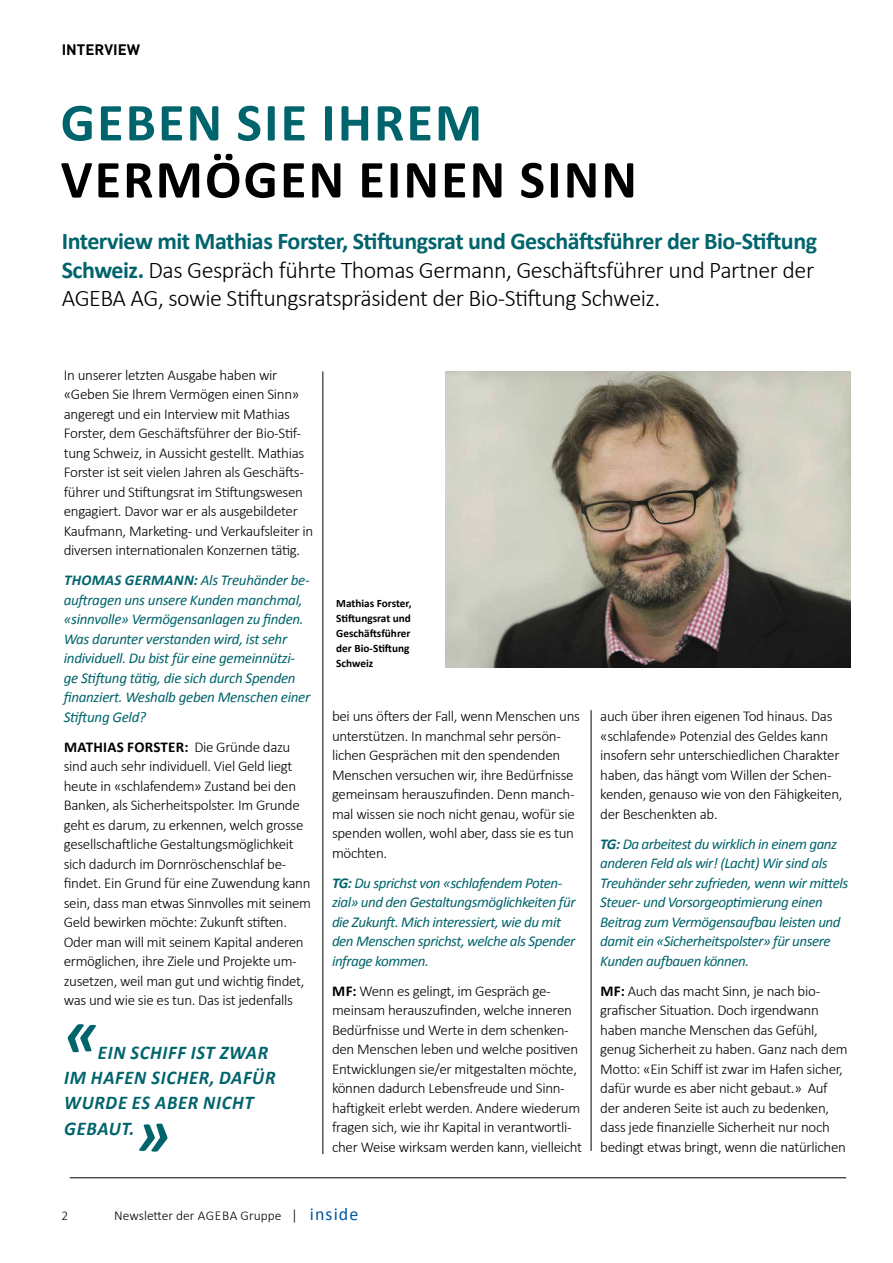
<style>
.page{position:relative;width:893px;height:1263px;background:#fff}
.page>*{position:absolute;margin:0;border:0;box-sizing:border-box;transform-origin:0 0}
.t1{font:italic 700 66px "Calibri";color:#00646c;scale:.95 1}
.t2{font:700 54px "Calibri";letter-spacing:.04em;color:#000}
.t3{font:700 54px "Calibri";letter-spacing:.04em;color:#00646c}
.t4{font:300 24px/28.5px "Calibri";letter-spacing:-.02em;color:#000;text-align:justify}
.t5{font:italic 700 19.5px/25.2px "Calibri";letter-spacing:.04em;color:#00646c;scale:.95 1}
.t6{font:300 15px/19.5px "Calibri";letter-spacing:-.02em;color:#000}
.t7{font:italic 15px/19.5px "Calibri";letter-spacing:-.03em;color:#00646c}
.t8{font:700 15px "DIN";color:#000}
.t9{font:300 13.5px "Calibri";color:#000}
.t10{font:700 11.25px/15px "Calibri";color:#000}
.s1{font-weight:700;color:#00646c}
.s2{font-weight:700}
.s3{font-size:15px}
.s4{font-weight:400;font-size:18px;color:#00559f}
</style>
<div class="page">
<hr style="left:323px;top:371px;width:1px;height:783px;background:#000">
<hr style="left:591px;top:710px;width:1px;height:441px;background:#000">
<hr style="left:70px;top:1177px;width:776px;height:1px;background:#000">
<img style="left:445px;top:371px;width:405px;height:296px">
<p class="t8" style="left:62px;top:40px;width:80px">INTERVIEW</p>
<h2 class="t3" style="left:61px;top:88px;width:423px">GEBEN SIE IHREM</h2>
<h2 class="t2" style="left:61px;top:145px;width:578px">VERMÖGEN EINEN SINN</h2>
<h3 class="t4" style="left:62px;top:226px;width:757px"><span class="s1">Interview mit Mathias Forster, Stiftungsrat und Geschäftsführer der Bio-Stiftung Schweiz.</span> Das Gespräch führte Thomas Germann, Geschäftsführer und Partner der AGEBA AG, sowie Stiftungsratspräsident der Bio-Stiftung Schweiz.</h3>
<p class="t6" style="left:64px;top:364px;width:251px">In unserer letzten Ausgabe haben wir «Geben Sie Ihrem Vermögen einen Sinn» angeregt und ein Interview mit Mathias Forster, dem Geschäftsführer der Bio-Stif&shy;tung Schweiz, in Aussicht gestellt. Mathias Forster ist seit vielen Jahren als Geschäfts&shy;führer und Stiftungsrat im Stiftungswesen engagiert. Davor war er als ausgebildeter Kaufmann, Marketing- und Verkaufsleiter in diversen internationalen Konzernen tätig.</p>
<p class="t7" style="left:64px;top:570px;width:248px"><span class="s2">THOMAS GERMANN:</span> Als Treuhänder be&shy;auftragen uns unsere Kunden manchmal, «sinnvolle» Vermögensanlagen zu finden.<br>Was darunter verstanden wird, ist sehr individuell. Du bist für eine gemeinnützi&shy;ge Stiftung tätig, die sich durch Spenden finanziert. Weshalb geben Menschen einer Stiftung Geld?</p>
<p class="t6" style="left:64px;top:736px;width:249px"><span class="s2">MATHIAS FORSTER:</span> Die Gründe dazu sind auch sehr individuell. Viel Geld liegt heute in «schlafendem» Zustand bei den Banken, als Sicherheitspolster. Im Grunde geht es darum, zu erkennen, welch grosse gesellschaftliche Gestaltungsmöglichkeit sich dadurch im Dornröschenschlaf be&shy;findet. Ein Grund für eine Zuwendung kann sein, dass man etwas Sinnvolles mit seinem Geld bewirken möchte: Zukunft stiften.<br>Oder man will mit seinem Kapital anderen ermöglichen, ihre Ziele und Projekte um&shy;zusetzen, weil man gut und wichtig findet, was und wie sie es tun. Das ist jedenfalls</p>
<h1 class="t1" style="left:64px;top:995px;width:37px">«</h1>
<h3 class="t5" style="left:64px;top:1040px;width:224px;text-indent:34px">EIN SCHIFF IST ZWAR<br>IM HAFEN SICHER, DAFÜR<br>WURDE ES ABER NICHT<br>GEBAUT.</h3>
<h1 class="t1" style="left:135px;top:1095px;width:37px">»</h1>
<p class="t10" style="left:336px;top:596px;width:77px">Mathias Forster,<br>Stiftungsrat und<br>Geschäftsführer der Bio-Stiftung<br>Schweiz</p>
<p class="t6" style="left:332px;top:706px;width:249px">bei uns öfters der Fall, wenn Menschen uns unterstützen. In manchmal sehr persön&shy;lichen Gesprächen mit den spendenden Menschen versuchen wir, ihre Bedürfnisse gemeinsam herauszufinden. Denn manch&shy;mal wissen sie noch nicht genau, wofür sie spenden wollen, wohl aber, dass sie es tun möchten.</p>
<p class="t7" style="left:332px;top:873px;width:245px"><span class="s2">TG:</span> Du sprichst von «schlafendem Poten&shy;zial» und den Gestaltungsmöglichkeiten für die Zukunft. Mich interessiert, wie du mit den Menschen sprichst, welche als Spender infrage kommen.</p>
<p class="t6" style="left:332px;top:980px;width:252px"><span class="s2">MF:</span> Wenn es gelingt, im Gespräch ge&shy;meinsam herauszufinden, welche inneren Bedürfnisse und Werte in dem schenken&shy;den Menschen leben und welche positiven Entwicklungen sie/er mitgestalten möchte, können dadurch Lebensfreude und Sinn&shy;haftigkeit erlebt werden. Andere wiederum fragen sich, wie ihr Kapital in verantwortli&shy;cher Weise wirksam werden kann, vielleicht</p>
<p class="t6" style="left:600px;top:706px;width:244px">auch über ihren eigenen Tod hinaus. Das «schlafende» Potenzial des Geldes kann insofern sehr unterschiedlichen Charakter haben, das hängt vom Willen der Schen&shy;kenden, genauso wie von den Fähigkeiten, der Beschenkten ab.</p>
<p class="t7" style="left:600px;top:834px;width:249px"><span class="s2">TG:</span> Da arbeitest du wirklich in einem ganz anderen Feld als wir! (Lacht) Wir sind als Treuhänder sehr zufrieden, wenn wir mittels Steuer- und Vorsorgeoptimierung einen Beitrag zum Vermögensaufbau leisten und damit ein «Sicherheitspolster» für unsere Kunden aufbauen können.</p>
<p class="t6" style="left:600px;top:980px;width:249px"><span class="s2">MF:</span> Auch das macht Sinn, je nach bio&shy;grafischer Situation. Doch irgendwann haben manche Menschen das Gefühl, genug Sicherheit zu haben. Ganz nach dem Motto: «Ein Schiff ist zwar im Hafen sicher, dafür wurde es aber nicht gebaut.» Auf der anderen Seite ist auch zu bedenken, dass jede finanzielle Sicherheit nur noch bedingt etwas bringt, wenn die natürlichen</p>
<p class="t9" style="left:62px;top:1207px;width:8px">2</p>
<p class="t9" style="left:114px;top:1207px;width:246px">Newsletter der AGEBA Gruppe <span class="s3">|</span> <span class="s4">inside</span></p>
</div>
